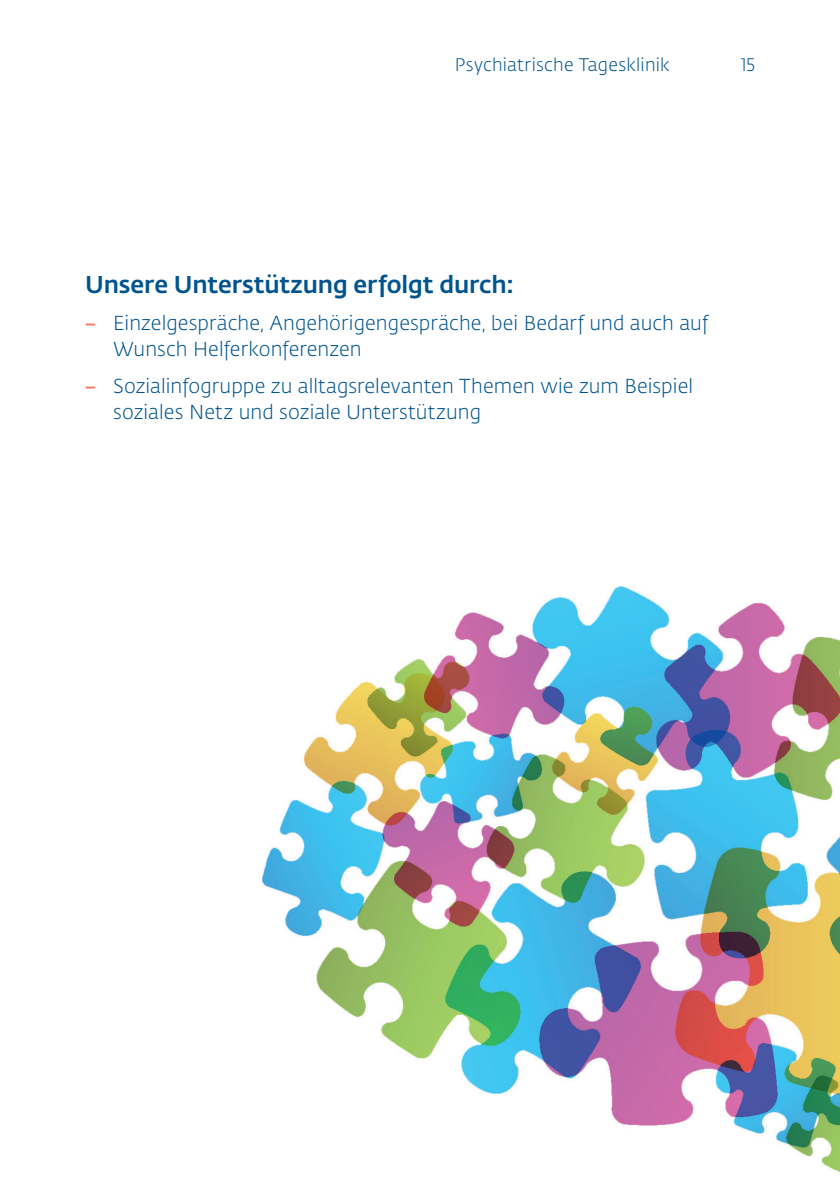
<style>
.page{position:relative;width:840px;height:1191px;background:#fff}
.page>*{position:absolute;margin:0;border:0;box-sizing:border-box;transform-origin:0 0}
.Subheadline_1_1{font:500 24px "Fedra Sans Std";letter-spacing:-.005em;color:#00548e}
.t1{font:300 20px/26px "Fedra Sans Std";letter-spacing:.005em;color:#00548e}
.t2{font:300 18px "Fedra Sans Std";letter-spacing:.01em;color:#00548e}
.s1{font-weight:500;font-size:18px;color:#f37a62}
</style>
<div class="page">
<img style="left:262px;top:587px;width:577px;height:585px">
<p class="t2" style="left:454px;top:54px;width:216px">Psychiatrische Tagesklinik</p>
<p class="t2" style="left:741px;top:54px;width:15px">15</p>
<p class="Subheadline_1_1" style="left:85px;top:269px;width:430px">Unsere Unterstützung erfolgt durch:</p>
<p class="t1" style="left:113px;top:310px;width:596px;text-indent:-28px"><span class="s1">−</span> Einzelgespräche, Angehörigengespräche, bei Bedarf und auch auf<br>Wunsch Helferkonferenzen</p>
<p class="t1" style="left:113px;top:373px;width:581px;text-indent:-28px"><span class="s1">−</span> Sozialinfogruppe zu alltagsrelevanten Themen wie zum Beispiel soziales Netz und soziale Unterstützung</p>
</div>
